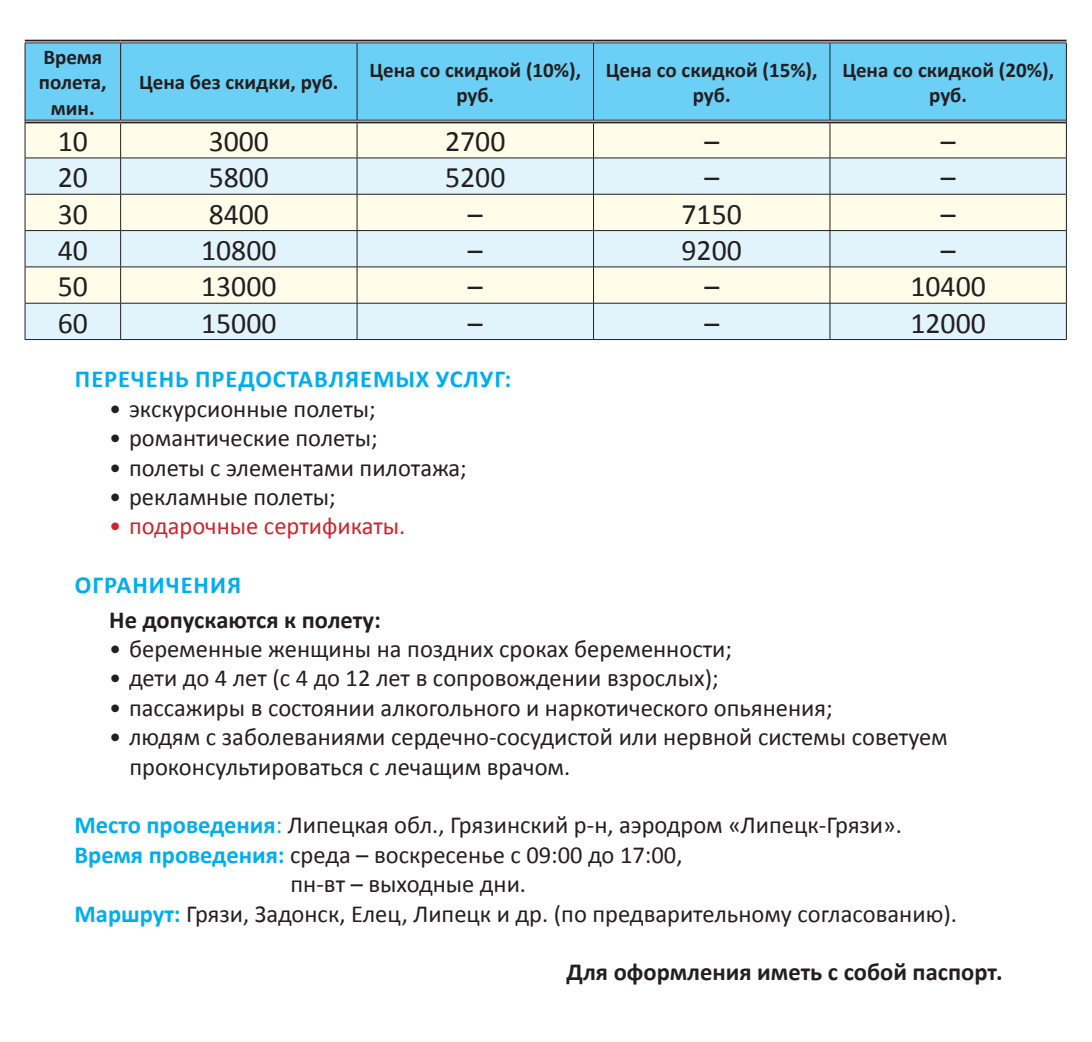
<style>
.page{position:relative;width:1092px;height:1042px;background:#fff}
.page>*{position:absolute;margin:0;border:0;box-sizing:border-box;transform-origin:0 0}
.t1{font:29.75px "Calibri";color:#231f20}
.t2{font:24.5px/29.4px "Calibri";color:#231f20}
.t3{font:700 24.5px "Calibri";color:#231f20}
.t4{font:700 24.5px "Calibri";letter-spacing:.04em;color:#00aeef}
.t5{font:24.5px "Calibri";color:#d1232a}
.t6{font:700 21px/25.2px "Calibri";letter-spacing:-.005em;color:#231f20;text-align:center}
.s1{font-weight:700;color:#00aeef}
.s2{color:#00aeef}
</style>
<div class="page">
<div style="left:26px;top:44px;width:1039px;height:76px;background:#6bcff6"></div>
<div style="left:26px;top:123px;width:1039px;height:35px;background:#fffde9"></div>
<svg style="left:26px;top:159px;width:1039px;height:180px;fill:#e1f4fc"></svg>
<hr style="left:25px;top:43px;width:1px;height:79px;background:#231f20">
<hr style="left:120px;top:43px;width:1px;height:77px;background:#231f20">
<hr style="left:357px;top:43px;width:1px;height:77px;background:#231f20">
<hr style="left:593px;top:43px;width:1px;height:77px;background:#231f20">
<hr style="left:829px;top:43px;width:1px;height:77px;background:#231f20">
<hr style="left:1065px;top:43px;width:1px;height:79px;background:#231f20">
<hr style="left:25px;top:122px;width:1px;height:36px;background:#231f20">
<hr style="left:120px;top:123px;width:1px;height:35px;background:#231f20">
<hr style="left:357px;top:123px;width:1px;height:35px;background:#231f20">
<hr style="left:593px;top:123px;width:1px;height:35px;background:#231f20">
<hr style="left:829px;top:123px;width:1px;height:35px;background:#231f20">
<hr style="left:1065px;top:122px;width:1px;height:36px;background:#231f20">
<hr style="left:25px;top:158px;width:96px;height:1px;background:#231f20">
<hr style="left:25px;top:158px;width:1px;height:36px;background:#231f20">
<hr style="left:121px;top:158px;width:236px;height:1px;background:#231f20">
<hr style="left:120px;top:158px;width:1px;height:36px;background:#231f20">
<hr style="left:357px;top:158px;width:236px;height:1px;background:#231f20">
<hr style="left:357px;top:158px;width:1px;height:36px;background:#231f20">
<hr style="left:593px;top:158px;width:236px;height:1px;background:#231f20">
<hr style="left:593px;top:158px;width:1px;height:36px;background:#231f20">
<hr style="left:829px;top:158px;width:237px;height:1px;background:#231f20">
<hr style="left:829px;top:158px;width:1px;height:36px;background:#231f20">
<hr style="left:1065px;top:158px;width:1px;height:36px;background:#231f20">
<hr style="left:25px;top:194px;width:96px;height:1px;background:#231f20">
<hr style="left:25px;top:194px;width:1px;height:36px;background:#231f20">
<hr style="left:121px;top:194px;width:236px;height:1px;background:#231f20">
<hr style="left:120px;top:194px;width:1px;height:36px;background:#231f20">
<hr style="left:357px;top:194px;width:236px;height:1px;background:#231f20">
<hr style="left:357px;top:194px;width:1px;height:36px;background:#231f20">
<hr style="left:593px;top:194px;width:236px;height:1px;background:#231f20">
<hr style="left:593px;top:194px;width:1px;height:36px;background:#231f20">
<hr style="left:829px;top:194px;width:237px;height:1px;background:#231f20">
<hr style="left:829px;top:194px;width:1px;height:36px;background:#231f20">
<hr style="left:1065px;top:194px;width:1px;height:36px;background:#231f20">
<hr style="left:25px;top:230px;width:96px;height:1px;background:#231f20">
<hr style="left:25px;top:231px;width:1px;height:36px;background:#231f20">
<hr style="left:121px;top:230px;width:236px;height:1px;background:#231f20">
<hr style="left:120px;top:231px;width:1px;height:36px;background:#231f20">
<hr style="left:357px;top:230px;width:236px;height:1px;background:#231f20">
<hr style="left:357px;top:231px;width:1px;height:36px;background:#231f20">
<hr style="left:593px;top:230px;width:236px;height:1px;background:#231f20">
<hr style="left:593px;top:231px;width:1px;height:36px;background:#231f20">
<hr style="left:829px;top:230px;width:237px;height:1px;background:#231f20">
<hr style="left:829px;top:231px;width:1px;height:36px;background:#231f20">
<hr style="left:1065px;top:231px;width:1px;height:36px;background:#231f20">
<hr style="left:25px;top:267px;width:96px;height:1px;background:#231f20">
<hr style="left:25px;top:267px;width:1px;height:36px;background:#231f20">
<hr style="left:121px;top:267px;width:236px;height:1px;background:#231f20">
<hr style="left:120px;top:267px;width:1px;height:36px;background:#231f20">
<hr style="left:357px;top:267px;width:236px;height:1px;background:#231f20">
<hr style="left:357px;top:267px;width:1px;height:36px;background:#231f20">
<hr style="left:593px;top:267px;width:236px;height:1px;background:#231f20">
<hr style="left:593px;top:267px;width:1px;height:36px;background:#231f20">
<hr style="left:829px;top:267px;width:237px;height:1px;background:#231f20">
<hr style="left:829px;top:267px;width:1px;height:36px;background:#231f20">
<hr style="left:1065px;top:267px;width:1px;height:36px;background:#231f20">
<hr style="left:25px;top:303px;width:96px;height:1px;background:#231f20">
<hr style="left:25px;top:303px;width:1px;height:36px;background:#231f20">
<hr style="left:121px;top:303px;width:236px;height:1px;background:#231f20">
<hr style="left:120px;top:303px;width:1px;height:36px;background:#231f20">
<hr style="left:357px;top:303px;width:236px;height:1px;background:#231f20">
<hr style="left:357px;top:303px;width:1px;height:36px;background:#231f20">
<hr style="left:593px;top:303px;width:236px;height:1px;background:#231f20">
<hr style="left:593px;top:303px;width:1px;height:36px;background:#231f20">
<hr style="left:829px;top:303px;width:237px;height:1px;background:#231f20">
<hr style="left:829px;top:303px;width:1px;height:36px;background:#231f20">
<hr style="left:1065px;top:303px;width:1px;height:36px;background:#231f20">
<hr style="left:25px;top:339px;width:96px;height:1px;background:#231f20">
<hr style="left:121px;top:339px;width:236px;height:1px;background:#231f20">
<hr style="left:357px;top:339px;width:236px;height:1px;background:#231f20">
<hr style="left:593px;top:339px;width:236px;height:1px;background:#231f20">
<hr style="left:829px;top:339px;width:237px;height:1px;background:#231f20">
<hr style="left:25px;top:40px;width:96px;height:1px;background:#231f20">
<hr style="left:25px;top:43px;width:96px;height:1px;background:#231f20">
<hr style="left:121px;top:40px;width:236px;height:1px;background:#231f20">
<hr style="left:121px;top:43px;width:236px;height:1px;background:#231f20">
<hr style="left:357px;top:40px;width:236px;height:1px;background:#231f20">
<hr style="left:357px;top:43px;width:236px;height:1px;background:#231f20">
<hr style="left:593px;top:40px;width:236px;height:1px;background:#231f20">
<hr style="left:593px;top:43px;width:236px;height:1px;background:#231f20">
<hr style="left:829px;top:40px;width:237px;height:1px;background:#231f20">
<hr style="left:829px;top:43px;width:237px;height:1px;background:#231f20">
<hr style="left:25px;top:120px;width:96px;height:1px;background:#231f20">
<hr style="left:25px;top:122px;width:96px;height:1px;background:#231f20">
<hr style="left:121px;top:120px;width:236px;height:1px;background:#231f20">
<hr style="left:121px;top:122px;width:236px;height:1px;background:#231f20">
<hr style="left:357px;top:120px;width:236px;height:1px;background:#231f20">
<hr style="left:357px;top:122px;width:236px;height:1px;background:#231f20">
<hr style="left:593px;top:120px;width:236px;height:1px;background:#231f20">
<hr style="left:593px;top:122px;width:236px;height:1px;background:#231f20">
<hr style="left:829px;top:120px;width:237px;height:1px;background:#231f20">
<hr style="left:829px;top:122px;width:237px;height:1px;background:#231f20">
<p class="t6" style="left:39px;top:45px;width:69px">Время полета, мин.</p>
<p class="t6" style="left:139px;top:70px;width:201px">Цена без скидки, руб.</p>
<p class="t6" style="left:369px;top:57px;width:213px">Цена со скидкой (10%), руб.</p>
<p class="t6" style="left:606px;top:57px;width:213px">Цена со скидкой (15%), руб.</p>
<p class="t6" style="left:842px;top:57px;width:213px">Цена со скидкой (20%), руб.</p>
<p class="t1" style="left:58px;top:122px;width:32px">10</p>
<p class="t1" style="left:209px;top:122px;width:62px">3000</p>
<p class="t1" style="left:445px;top:122px;width:62px">2700</p>
<p class="t1" style="left:704px;top:122px;width:16px">–</p>
<p class="t1" style="left:940px;top:122px;width:16px">–</p>
<p class="t1" style="left:58px;top:159px;width:32px">20</p>
<p class="t1" style="left:209px;top:159px;width:62px">5800</p>
<p class="t1" style="left:445px;top:159px;width:62px">5200</p>
<p class="t1" style="left:704px;top:159px;width:16px">–</p>
<p class="t1" style="left:940px;top:159px;width:16px">–</p>
<p class="t1" style="left:58px;top:195px;width:32px">30</p>
<p class="t1" style="left:209px;top:195px;width:62px">8400</p>
<p class="t1" style="left:468px;top:195px;width:16px">–</p>
<p class="t1" style="left:681px;top:195px;width:62px">7150</p>
<p class="t1" style="left:940px;top:195px;width:16px">–</p>
<p class="t1" style="left:58px;top:231px;width:32px">40</p>
<p class="t1" style="left:201px;top:231px;width:77px">10800</p>
<p class="t1" style="left:468px;top:231px;width:16px">–</p>
<p class="t1" style="left:681px;top:231px;width:62px">9200</p>
<p class="t1" style="left:940px;top:231px;width:16px">–</p>
<p class="t1" style="left:58px;top:268px;width:32px">50</p>
<p class="t1" style="left:201px;top:268px;width:77px">13000</p>
<p class="t1" style="left:468px;top:268px;width:16px">–</p>
<p class="t1" style="left:704px;top:268px;width:16px">–</p>
<p class="t1" style="left:910px;top:268px;width:77px">10400</p>
<p class="t1" style="left:58px;top:304px;width:32px">60</p>
<p class="t1" style="left:201px;top:304px;width:77px">15000</p>
<p class="t1" style="left:468px;top:304px;width:16px">–</p>
<p class="t1" style="left:704px;top:304px;width:16px">–</p>
<p class="t1" style="left:910px;top:304px;width:77px">12000</p>
<p class="t4" style="left:75px;top:363px;width:437px">перечень предоставляемых услуг:</p>
<p class="t2" style="left:109px;top:394px;width:268px">• экскурсионные полеты;</p>
<p class="t2" style="left:109px;top:423px;width:270px">• романтические полеты;</p>
<p class="t2" style="left:109px;top:453px;width:359px">• полеты с элементами пилотажа;</p>
<p class="t2" style="left:109px;top:482px;width:228px">• рекламные полеты;</p>
<p class="t5" style="left:109px;top:511px;width:297px">• подарочные сертификаты.</p>
<p class="t4" style="left:75px;top:569px;width:168px">Ограничения</p>
<p class="t3" style="left:109px;top:604px;width:273px">Не допускаются к полету:</p>
<p class="t2" style="left:109px;top:634px;width:624px">• беременные женщины на поздних сроках беременности;</p>
<p class="t2" style="left:109px;top:663px;width:611px">• дети до 4 лет (с 4 до 12 лет в сопровождении взрослых);</p>
<p class="t2" style="left:109px;top:693px;width:724px">• пассажиры в состоянии алкогольного и наркотического опьянения;</p>
<p class="t2" style="left:129px;top:722px;width:819px;text-indent:-20px">• людям с заболеваниями сердечно-сосудистой или нервной системы советуем проконсультироваться с лечащим врачом.</p>
<p class="t2" style="left:74px;top:810px;width:829px"><span class="s1">Место проведения</span><span class="s2">:</span> Липецкая обл., Грязинский р-н, аэродром «Липецк-Грязи».</p>
<p class="t2" style="left:74px;top:840px;width:609px"><span class="s1">Время проведения:</span> среда – воскресенье с 09:00 до 17:00,</p>
<p class="t2" style="left:290px;top:869px;width:237px">пн-вт – выходные дни.</p>
<p class="t2" style="left:74px;top:899px;width:883px"><span class="s1">Маршрут:</span> Грязи, Задонск, Елец, Липецк и др. (по предварительному согласованию).</p>
<p class="t3" style="left:566px;top:956px;width:437px">Для оформления иметь с собой паспорт.</p>
</div>
